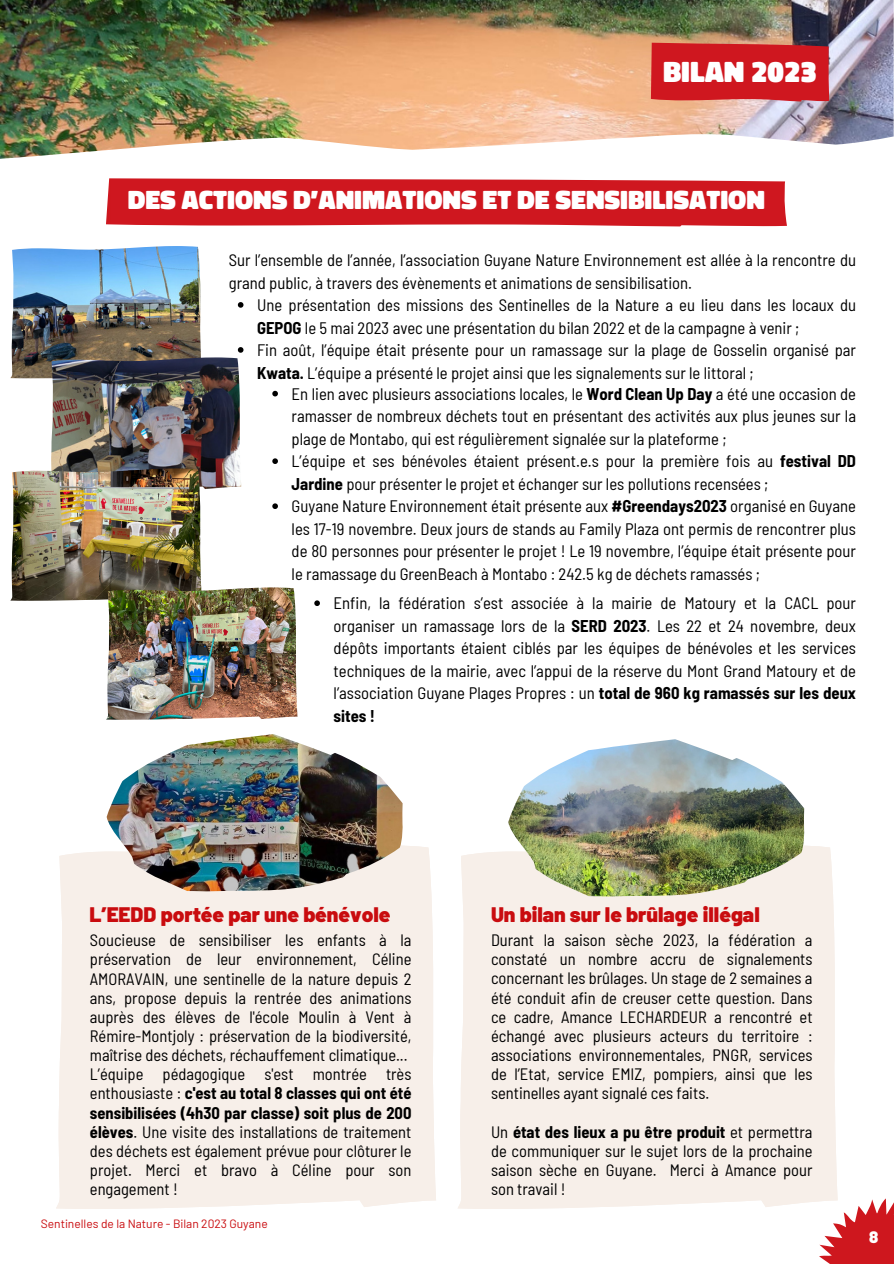
<style>
.page{position:relative;width:894px;height:1264px;background:#fff}
.page>*{position:absolute;margin:0;border:0;box-sizing:border-box;transform-origin:0 0}
.t1{font:900 30px "Don Jose";color:#fff}
.t2{font:900 27px "Don Jose";color:#fff}
.t3{font:900 21px "Barlow";color:#c90c0f}
.t4{font:semi-condensed 16.65px/22.5px "Barlow";color:#000}
.t5{font:semi-condensed 16.5px/19.2px "Barlow";color:#000;text-align:justify}
.t6{font:900 16.5px "Barlow";color:#fff}
.t7{font:12px "Barlow";color:#c90c0f}
.s1{font-weight:700}
</style>
<div class="page">
<img style="left:0;top:0;width:893px;height:159px">
<svg style="left:819px;top:1198px;width:74px;height:65px;fill:#ce171e"></svg>
<div style="left:56px;top:845px;width:380px;height:363px;background:#f7efe9"></div>
<img style="left:107px;top:734px;width:295px;height:157px">
<img style="left:10px;top:246px;width:191px;height:132px">
<img style="left:106px;top:178px;width:680px;height:48px">
<img style="left:50px;top:357px;width:191px;height:132px">
<img style="left:11px;top:468px;width:191px;height:132px">
<img style="left:106px;top:587px;width:191px;height:132px">
<div style="left:458px;top:845px;width:379px;height:363px;background:#f7efe9"></div>
<img style="left:508px;top:739px;width:295px;height:157px">
<svg style="left:238px;top:302px;width:5px;height:6px"></svg>
<svg style="left:238px;top:347px;width:5px;height:6px"></svg>
<svg style="left:272px;top:391px;width:6px;height:5px"></svg>
<svg style="left:272px;top:458px;width:6px;height:6px"></svg>
<svg style="left:272px;top:503px;width:6px;height:6px"></svg>
<svg style="left:314px;top:600px;width:6px;height:6px"></svg>
<div style="left:650px;top:43px;width:178px;height:58px;background:#cf171f"></div>
<h1 class="t1" style="left:663px;top:48px;width:155px">BILAN 2023</h1>
<h2 class="t2" style="left:128px;top:178px;width:638px">DES ACTIONS D’ANIMATIONS ET DE SENSIBILISATION</h2>
<p class="t4" style="left:229px;top:248px;width:628px">Sur l’ensemble de l’année, l’association Guyane Nature Environnement est allée à la rencontre du grand public, à travers des évènements et animations de sensibilisation.</p>
<p class="t4" style="left:257px;top:293px;width:600px">Une présentation des missions des Sentinelles de la Nature a eu lieu dans les locaux du <span class="s1">GEPOG</span> le 5 mai 2023 avec une présentation du bilan 2022 et de la campagne à venir ;<br>Fin août, l’équipe était présente pour un ramassage sur la plage de Gosselin organisé par <span class="s1">Kwata.</span> L’équipe a présenté le projet ainsi que les signalements sur le littoral ;</p>
<p class="t4" style="left:291px;top:382px;width:565px">En lien avec plusieurs associations locales, le <span class="s1">Word Clean Up Day</span> a été une occasion de ramasser de nombreux déchets tout en présentant des activités aux plus jeunes sur la plage de Montabo, qui est régulièrement signalée sur la plateforme ;<br>L’équipe et ses bénévoles étaient présent.e.s pour la première fois au <span class="s1">festival DD Jardine</span> pour présenter le projet et échanger sur les pollutions recensées ;<br>Guyane Nature Environnement était présente aux <span class="s1">#Greendays2023</span> organisé en Guyane les 17-19 novembre. Deux jours de stands au Family Plaza ont permis de rencontrer plus de 80 personnes pour présenter le projet ! Le 19 novembre, l’équipe était présente pour le ramassage du GreenBeach à Montabo : 242.5 kg de déchets ramassés ;</p>
<p class="t4" style="left:333px;top:591px;width:524px;text-align:justify">Enfin, la fédération s’est associée à la mairie de Matoury et la CACL pour organiser un ramassage lors de la <span class="s1">SERD 2023</span>. Les 22 et 24 novembre, deux dépôts importants étaient ciblés par les équipes de bénévoles et les services techniques de la mairie, avec l’appui de la réserve du Mont Grand Matoury et de l’association Guyane Plages Propres : un <span class="s1">total de 960 kg ramassés sur les deux sites !</span></p>
<p class="t3" style="left:89px;top:900px;width:302px">L’EEDD portée par une bénévole</p>
<p class="t5" style="left:90px;top:930px;width:323px;text-align:left">Soucieuse de sensibiliser les enfants à la préservation de leur environnement, Céline AMORAVAIN, une sentinelle de la nature depuis 2 ans, propose depuis la rentrée des animations auprès des élèves de l'école Moulin à Vent à Rémire-Montjoly : préservation de la biodiversité, maîtrise des déchets, réchauffement climatique...<br>L’équipe pédagogique s'est montrée très enthousiaste : <span class="s1">c'est au total 8 classes qui ont été sensibilisées (4h30 par classe) soit plus de 200 élèves</span>. Une visite des installations de traitement des déchets est également prévue pour clôturer le projet. Merci et bravo à Céline pour son engagement !</p>
<p class="t7" style="left:41px;top:1216px;width:228px">Sentinelles de la Nature - Bilan 2023 Guyane</p>
<p class="t3" style="left:491px;top:900px;width:270px">Un bilan sur le brûlage illégal</p>
<p class="t5" style="left:491px;top:930px;width:323px">Durant la saison sèche 2023, la fédération a constaté un nombre accru de signalements concernant les brûlages. Un stage de 2 semaines a été conduit afin de creuser cette question. Dans ce cadre, Amance LECHARDEUR a rencontré et échangé avec plusieurs acteurs du territoire : associations environnementales, PNGR, services de l’Etat, service EMIZ, pompiers, ainsi que les sentinelles ayant signalé ces faits.</p>
<p class="t5" style="left:491px;top:1121px;width:323px">Un <span class="s1">état des lieux a pu être produit</span> et permettra de communiquer sur le sujet lors de la prochaine saison sèche en Guyane. Merci à Amance pour son travail !</p>
<p class="t6" style="left:869px;top:1226px;width:11px">8</p>
</div>
